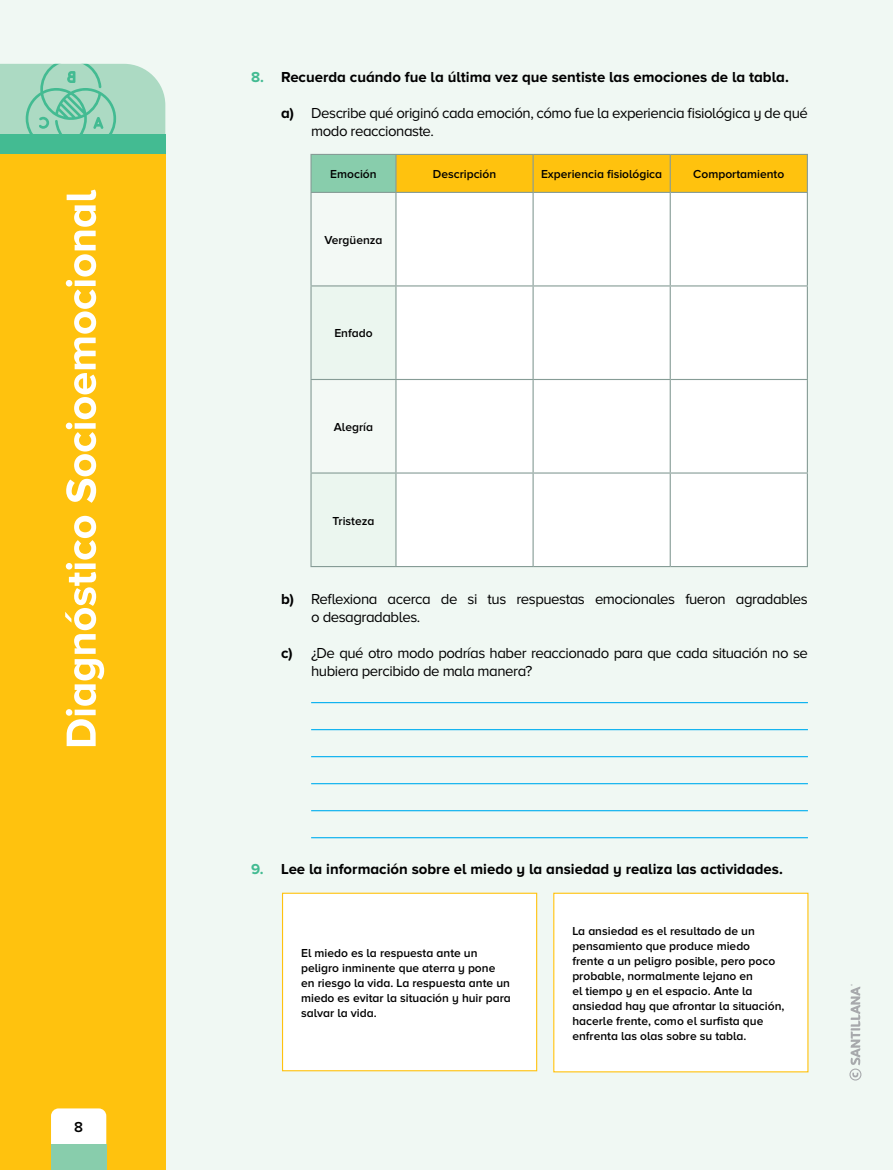
<style>
.page{position:relative;width:893px;height:1170px;background:#fff}
.page>*{position:absolute;margin:0;border:0;box-sizing:border-box;transform-origin:0 0}
.t1{font:15px/18px "Proxima Nova A";letter-spacing:-.03em;color:#000}
.t2{font:700 15px "Proxima Nova A";color:#000}
.t3{font:600 15px "Proxima Nova A";color:#000}
.t4{font:600 12px/15px "Proxima Nova A";color:#000}
.s1{color:#43bb92}
.s2{font-weight:700}
</style>
<div class="page">
<div style="left:0;top:0;width:893px;height:1169px;background:#f0f8f3"></div>
<div style="left:0;top:154px;width:165px;height:1015px;background:#ffc20e"></div>
<div style="left:51px;top:1108px;width:55px;height:36px;background:#fff"></div>
<div style="left:51px;top:1144px;width:55px;height:25px;background:#88cdac"></div>
<svg style="left:0;top:64px;width:165px;height:682px"></svg>
<hr style="left:311px;top:702px;width:497px;height:1px;background:#00aeef">
<hr style="left:311px;top:729px;width:497px;height:1px;background:#00aeef">
<hr style="left:311px;top:756px;width:497px;height:1px;background:#00aeef">
<hr style="left:311px;top:783px;width:497px;height:1px;background:#00aeef">
<hr style="left:311px;top:810px;width:497px;height:1px;background:#00aeef">
<hr style="left:311px;top:837px;width:497px;height:1px;background:#00aeef">
<div style="left:283px;top:893px;width:254px;height:177px;background:#fff"></div>
<div style="left:282px;top:892px;width:255px;height:179px;border:1px solid #ffc20e"></div>
<div style="left:554px;top:893px;width:254px;height:178px;background:#fff"></div>
<div style="left:553px;top:892px;width:255px;height:180px;border:1px solid #ffc20e"></div>
<svg style="left:312px;top:155px;width:495px;height:411px"></svg>
<hr style="left:310px;top:154px;width:86px;height:1px;background:#869c96">
<hr style="left:310px;top:155px;width:2px;height:37px;background:#869c96">
<hr style="left:396px;top:154px;width:137px;height:1px;background:#869c96">
<hr style="left:395px;top:155px;width:1px;height:37px;background:#869c96">
<hr style="left:533px;top:154px;width:137px;height:1px;background:#869c96">
<hr style="left:532px;top:155px;width:2px;height:37px;background:#869c96">
<hr style="left:670px;top:154px;width:138px;height:1px;background:#869c96">
<hr style="left:670px;top:155px;width:1px;height:37px;background:#869c96">
<hr style="left:807px;top:155px;width:1px;height:37px;background:#869c96">
<hr style="left:310px;top:192px;width:86px;height:1px;background:#869c96">
<hr style="left:310px;top:193px;width:2px;height:92px;background:#869c96">
<hr style="left:396px;top:192px;width:137px;height:1px;background:#869c96">
<hr style="left:395px;top:193px;width:1px;height:92px;background:#869c96">
<hr style="left:533px;top:192px;width:137px;height:1px;background:#869c96">
<hr style="left:532px;top:193px;width:2px;height:92px;background:#869c96">
<hr style="left:670px;top:192px;width:138px;height:1px;background:#869c96">
<hr style="left:670px;top:193px;width:1px;height:92px;background:#869c96">
<hr style="left:807px;top:193px;width:1px;height:92px;background:#869c96">
<hr style="left:310px;top:285px;width:86px;height:1px;background:#869c96">
<hr style="left:310px;top:286px;width:2px;height:93px;background:#869c96">
<hr style="left:396px;top:285px;width:137px;height:1px;background:#869c96">
<hr style="left:395px;top:286px;width:1px;height:93px;background:#869c96">
<hr style="left:533px;top:285px;width:137px;height:1px;background:#869c96">
<hr style="left:532px;top:286px;width:2px;height:93px;background:#869c96">
<hr style="left:670px;top:285px;width:138px;height:1px;background:#869c96">
<hr style="left:670px;top:286px;width:1px;height:93px;background:#869c96">
<hr style="left:807px;top:286px;width:1px;height:93px;background:#869c96">
<hr style="left:310px;top:379px;width:86px;height:1px;background:#869c96">
<hr style="left:310px;top:380px;width:2px;height:92px;background:#869c96">
<hr style="left:396px;top:379px;width:137px;height:1px;background:#869c96">
<hr style="left:395px;top:380px;width:1px;height:92px;background:#869c96">
<hr style="left:533px;top:379px;width:137px;height:1px;background:#869c96">
<hr style="left:532px;top:380px;width:2px;height:92px;background:#869c96">
<hr style="left:670px;top:379px;width:138px;height:1px;background:#869c96">
<hr style="left:670px;top:380px;width:1px;height:92px;background:#869c96">
<hr style="left:807px;top:380px;width:1px;height:92px;background:#869c96">
<hr style="left:310px;top:472px;width:86px;height:1px;background:#869c96">
<hr style="left:310px;top:473px;width:2px;height:93px;background:#869c96">
<hr style="left:396px;top:472px;width:137px;height:1px;background:#869c96">
<hr style="left:395px;top:473px;width:1px;height:93px;background:#869c96">
<hr style="left:533px;top:472px;width:137px;height:1px;background:#869c96">
<hr style="left:532px;top:473px;width:2px;height:93px;background:#869c96">
<hr style="left:670px;top:472px;width:138px;height:1px;background:#869c96">
<hr style="left:670px;top:473px;width:1px;height:93px;background:#869c96">
<hr style="left:807px;top:473px;width:1px;height:93px;background:#869c96">
<hr style="left:310px;top:566px;width:86px;height:1px;background:#869c96">
<hr style="left:396px;top:566px;width:137px;height:1px;background:#869c96">
<hr style="left:533px;top:566px;width:137px;height:1px;background:#869c96">
<hr style="left:670px;top:566px;width:138px;height:1px;background:#869c96">
<svg style="left:849px;top:984px;width:12px;height:96px"></svg>
<p class="t3" style="left:74px;top:1118px;width:10px">8</p>
<p class="t2" style="left:251px;top:68px;width:539px"><span class="s1">8.</span> Recuerda cuándo fue la última vez que sentiste las emociones de la tabla.</p>
<p class="t1" style="left:311px;top:104px;width:498px;text-indent:-30px"><span class="s2">a)</span> Describe qué originó cada emoción, cómo fue la experiencia fisiológica y de qué modo reaccionaste.</p>
<p class="t4" style="left:330px;top:166px;width:48px">Emoción</p>
<p class="t4" style="left:433px;top:166px;width:65px">Descripción</p>
<p class="t4" style="left:541px;top:166px;width:123px">Experiencia fisiológica</p>
<p class="t4" style="left:693px;top:166px;width:92px">Comportamiento</p>
<p class="t4" style="left:324px;top:232px;width:60px">Vergüenza</p>
<p class="t4" style="left:334px;top:326px;width:40px">Enfado</p>
<p class="t4" style="left:334px;top:419px;width:41px">Alegría</p>
<p class="t4" style="left:332px;top:513px;width:43px">Tristeza</p>
<p class="t1" style="left:311px;top:590px;width:498px;text-indent:-30px"><span class="s2">b)</span> Reflexiona acerca de si tus respuestas emocionales fueron agradables o desagradables.</p>
<p class="t1" style="left:311px;top:644px;width:498px;text-indent:-30px"><span class="s2">c)</span> ¿De qué otro modo podrías haber reaccionado para que cada situación no se hubiera percibido de mala manera?</p>
<p class="t2" style="left:251px;top:860px;width:533px"><span class="s1">9.</span> Lee la información sobre el miedo y la ansiedad y realiza las actividades.</p>
<p class="t4" style="left:301px;top:944px;width:211px">El miedo es la respuesta ante un peligro inminente que aterra y pone en riesgo la vida. La respuesta ante un miedo es evitar la situación y huir para salvar la vida.</p>
<p class="t4" style="left:572px;top:923px;width:214px">La ansiedad es el resultado de un pensamiento que produce miedo frente a un peligro posible, pero poco probable, normalmente lejano en<br>el tiempo y en el espacio. Ante la ansiedad hay que afrontar la situación, hacerle frente, como el surfista que enfrenta las olas sobre su tabla.</p>
</div>
